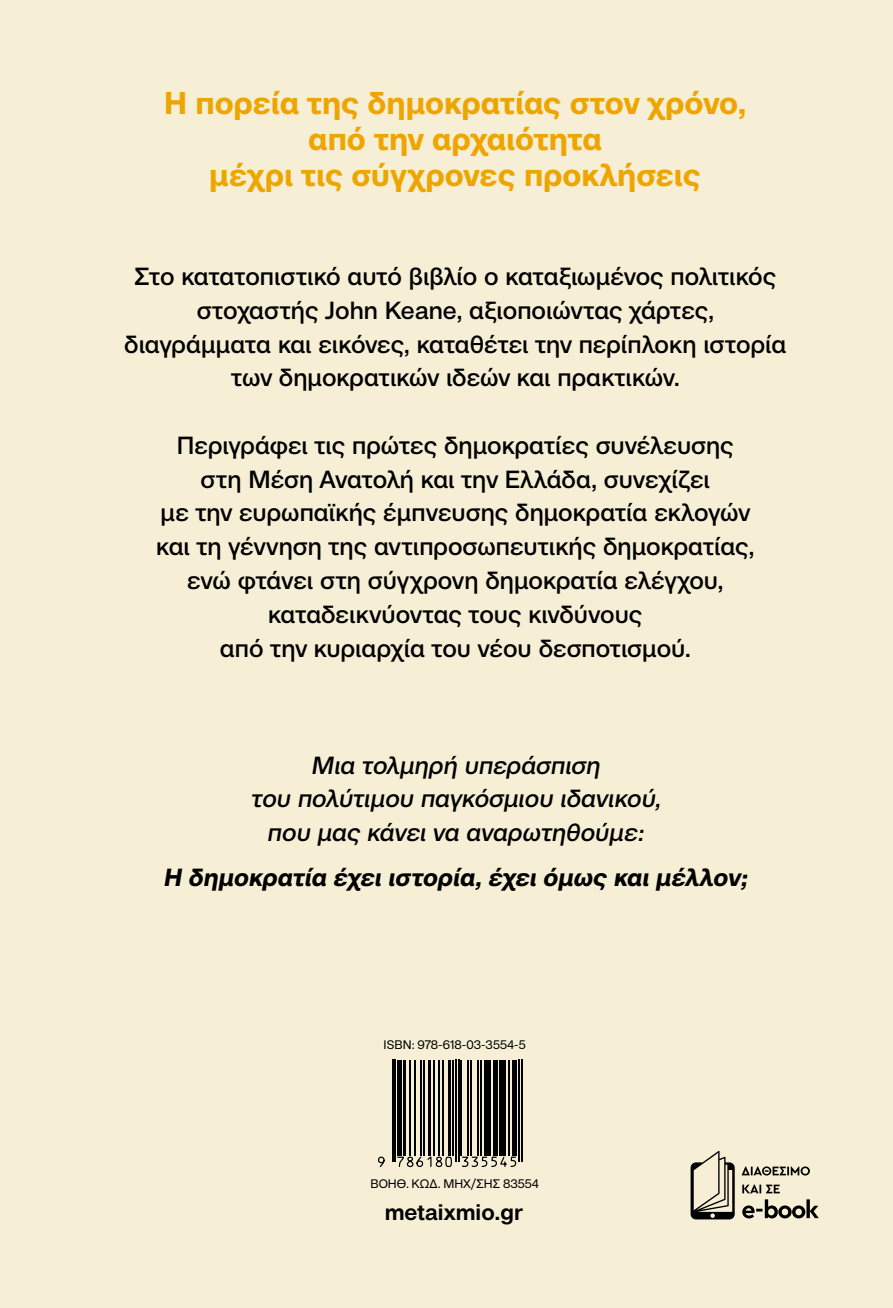
<style>
.page{position:relative;width:893px;height:1308px;background:#fff}
.page>*{position:absolute;margin:0;border:0;box-sizing:border-box;transform-origin:0 0}
.t1{font:700 31.5px/36px "CF Mod Grotesk";color:#eea500;text-align:center}
.t2{font:500 24.75px/33.8px "CF Mod Grotesk";color:#000;text-align:center}
.t3{font:italic 500 24.75px/33.8px "CF Mod Grotesk";color:#000;text-align:center}
.t4{font:italic 700 24.75px "CF Mod Grotesk";color:#000}
.t5{font:600 22.5px "CF Mod Grotesk";color:#000}
.t6{font:12.38px "CF Mod Grotesk";color:#000}
</style>
<div class="page">
<div style="left:0;top:0;width:893px;height:1307px;background:#f6efd6"></div>
<svg style="left:691px;top:1150px;width:44px;height:69px"></svg>
<svg style="left:742px;top:1199px;width:77px;height:19px"></svg>
<svg style="left:742px;top:1184px;width:38px;height:9px"></svg>
<svg style="left:742px;top:1166px;width:68px;height:9px"></svg>
<svg style="left:393px;top:1060px;width:130px;height:102px"></svg>
<hr style="left:392px;top:1060px;width:1px;height:102px;background:#000">
<hr style="left:395px;top:1060px;width:1px;height:102px;background:#000">
<hr style="left:397px;top:1060px;width:4px;height:95px;background:#000">
<hr style="left:403px;top:1060px;width:3px;height:95px;background:#000">
<hr style="left:410px;top:1060px;width:1px;height:95px;background:#000">
<hr style="left:414px;top:1060px;width:1px;height:95px;background:#000">
<hr style="left:421px;top:1060px;width:1px;height:95px;background:#000">
<hr style="left:423px;top:1060px;width:2px;height:95px;background:#000">
<hr style="left:428px;top:1060px;width:2px;height:95px;background:#000">
<hr style="left:433px;top:1060px;width:1px;height:95px;background:#000">
<hr style="left:439px;top:1060px;width:1px;height:95px;background:#000">
<hr style="left:443px;top:1060px;width:1px;height:95px;background:#000">
<hr style="left:448px;top:1060px;width:3px;height:95px;background:#000">
<hr style="left:452px;top:1060px;width:2px;height:95px;background:#000">
<hr style="left:455px;top:1060px;width:1px;height:102px;background:#000">
<hr style="left:458px;top:1060px;width:1px;height:102px;background:#000">
<hr style="left:461px;top:1060px;width:1px;height:95px;background:#000">
<hr style="left:467px;top:1060px;width:2px;height:95px;background:#000">
<hr style="left:470px;top:1060px;width:2px;height:95px;background:#000">
<hr style="left:477px;top:1060px;width:1px;height:95px;background:#000">
<hr style="left:480px;top:1060px;width:1px;height:95px;background:#000">
<hr style="left:484px;top:1060px;width:4px;height:95px;background:#000">
<hr style="left:489px;top:1060px;width:2px;height:95px;background:#000">
<hr style="left:494px;top:1060px;width:4px;height:95px;background:#000">
<hr style="left:499px;top:1060px;width:1px;height:95px;background:#000">
<hr style="left:502px;top:1060px;width:4px;height:95px;background:#000">
<hr style="left:509px;top:1060px;width:1px;height:95px;background:#000">
<hr style="left:513px;top:1060px;width:4px;height:95px;background:#000">
<hr style="left:518px;top:1060px;width:2px;height:102px;background:#000">
<hr style="left:521px;top:1060px;width:1px;height:102px;background:#000">
<svg style="left:378px;top:1155px;width:139px;height:13px"></svg>
<svg style="left:393px;top:1060px;width:128px;height:17px"></svg>
<p class="t1" style="left:164px;top:85px;width:584px">Η πορεία της δημοκρατίας στον χρόνο, από την αρχαιότητα<br>μέχρι τις σύγχρονες προκλήσεις</p>
<p class="t2" style="left:124px;top:259px;width:664px">Στο κατατοπιστικό αυτό βιβλίο ο καταξιωμένος πολιτικός στοχαστής John Keane, αξιοποιώντας χάρτες, διαγράμματα και εικόνες, καταθέτει την περίπλοκη ιστορία των δημοκρατικών ιδεών και πρακτικών.</p>
<p class="t2" style="left:156px;top:428px;width:600px">Περιγράφει τις πρώτες δημοκρατίες συνέλευσης στη Μέση Ανατολή και την Ελλάδα, συνεχίζει<br>με την ευρωπαϊκής έμπνευσης δημοκρατία εκλογών και τη γέννηση της αντιπροσωπευτικής δημοκρατίας, ενώ φτάνει στη σύγχρονη δημοκρατία ελέγχου, καταδεικνύοντας τους κινδύνους<br>από την κυριαρχία του νέου δεσποτισμού.</p>
<p class="t3" style="left:250px;top:748px;width:416px">Μια τολμηρή υπεράσπιση<br>του πολύτιμου παγκόσμιου ιδανικού, που μας κάνει να αναρωτηθούμε:</p>
<p class="t4" style="left:163px;top:863px;width:590px">H δημοκρατία έχει ιστορία, έχει όμως και μέλλον;</p>
<p class="t6" style="left:384px;top:1038px;width:144px">ISBN: 978-618-03-3554-5</p>
<p class="t6" style="left:370px;top:1176px;width:170px">ΒΟΗΘ. ΚΩΔ. MHX/ΣΗΣ 83554</p>
<p class="t5" style="left:385px;top:1199px;width:140px">metaixmio.gr</p>
</div>
